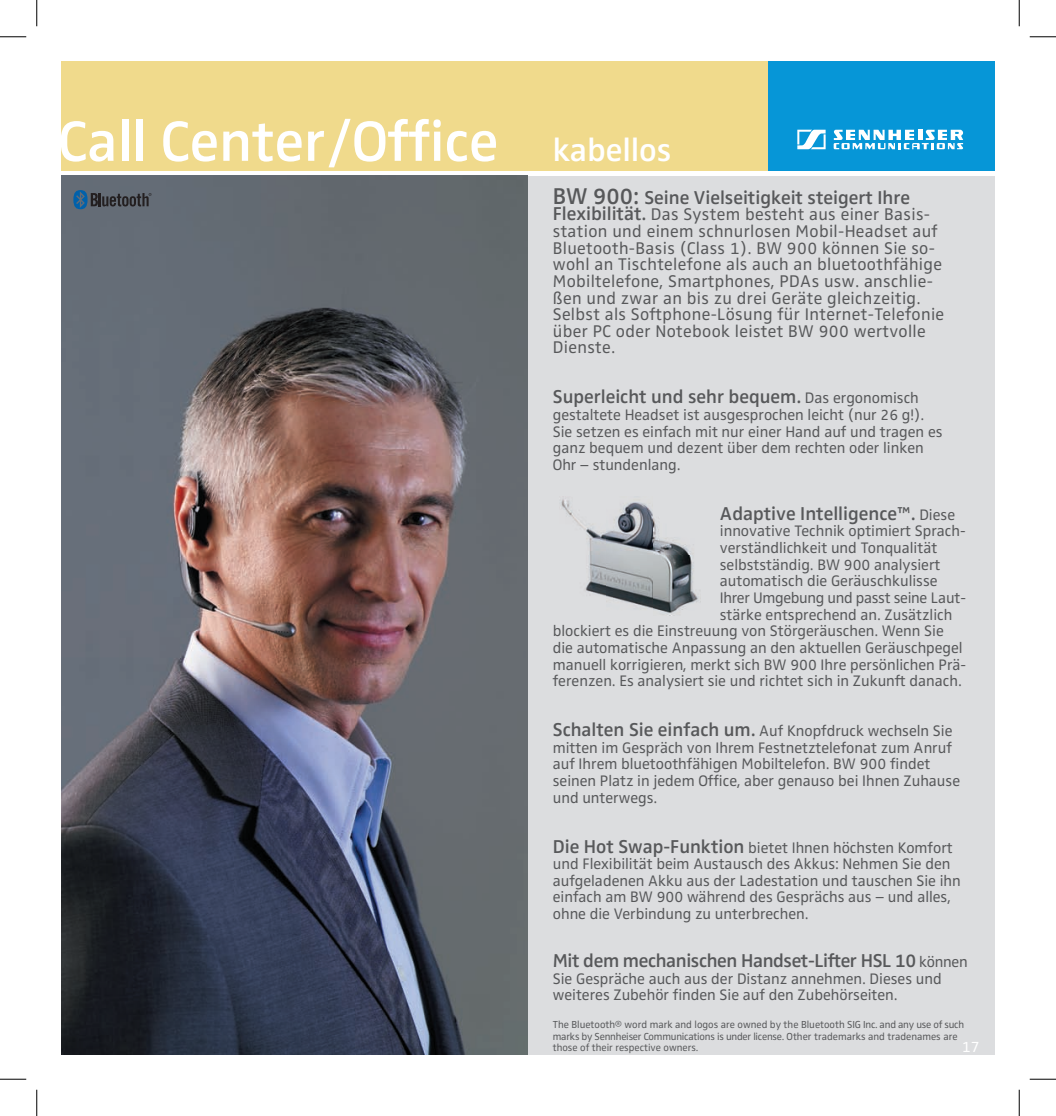
<style>
.page{position:relative;width:1056px;height:1116px;background:#fff}
.page>*{position:absolute;margin:0;border:0;box-sizing:border-box;transform-origin:0 0}
.t1{font:600 58.45px "Sennheiser";color:#fff}
.t2{font:600 19.25px "Sennheiser";color:#57585a}
.t3{font:600 19.25px "Sennheiser";letter-spacing:-.02em;color:#57585a}
.t4{font:17.5px/16.6px "Sennheiser";letter-spacing:.02em;color:#57585a}
.t5{font:15.75px/16.6px "Sennheiser";color:#57585a}
.t6{font:15.75px "Sennheiser";letter-spacing:-.02em;color:#57585a}
.t7{font:15.75px "Sennheiser";color:#fff}
.t8{font:10.5px/11.4px "Sennheiser";color:#57585a}
.s1{font-size:33.25px}
.s2{font-size:23.62px}
.s3{font-weight:600;font-size:19.25px}
.s4{font-weight:400;font-size:15.75px}
</style>
<div class="page">
<img style="left:62px;top:176px;width:466px;height:878px">
<div style="left:528px;top:176px;width:466px;height:878px;background:#dcdddf"></div>
<div style="left:62px;top:62px;width:932px;height:109px;background:#f0da8c"></div>
<div style="left:768px;top:62px;width:226px;height:109px;background:#0696d7"></div>
<svg style="left:73px;top:190px;width:79px;height:19px;background:#465564"></svg>
<img style="left:561px;top:499px;width:138px;height:114px">
<svg style="left:797px;top:130px;width:28px;height:19px"></svg>
<svg style="left:833px;top:130px;width:130px;height:19px"></svg>
<svg style="left:0;top:36px;width:26px;height:1px"></svg>
<svg style="left:1029px;top:36px;width:27px;height:1px"></svg>
<svg style="left:0;top:1078px;width:26px;height:1px"></svg>
<svg style="left:1029px;top:1078px;width:27px;height:1px"></svg>
<svg style="left:36px;top:0;width:1px;height:26px"></svg>
<svg style="left:36px;top:1089px;width:1px;height:26px"></svg>
<svg style="left:1019px;top:0;width:1px;height:26px"></svg>
<svg style="left:1019px;top:1089px;width:1px;height:26px"></svg>
<h1 class="t1" style="left:58px;top:107px;width:615px">Call Center/Office <span class="s1">kabellos</span></h1>
<p class="t2" style="left:553px;top:186px;width:359px"><span class="s2">BW 900:</span> Seine Vielseitigkeit steigert Ihre</p>
<p class="t4" style="left:553px;top:206px;width:393px"><span class="s3">Flexibilität.</span> Das System besteht aus einer Basis&shy;station und einem schnurlosen Mobil-Headset auf Bluetooth-Basis (Class 1). BW 900 können Sie so&shy;wohl an Tischtelefone als auch an bluetoothfähige Mobiltelefone, Smartphones, PDAs usw. anschlie&shy;ßen und zwar an bis zu drei Geräte gleichzeitig.<br>Selbst als Softphone-Lösung für Internet-Telefonie über PC oder Notebook leistet BW 900 wertvolle Dienste.</p>
<p class="t2" style="left:553px;top:386px;width:367px">Superleicht und sehr bequem. <span class="s4">Das ergonomisch</span></p>
<p class="t5" style="left:553px;top:406px;width:391px">gestaltete Headset ist ausgesprochen leicht (nur 26 g!).<br>Sie setzen es einfach mit nur einer Hand auf und tragen es ganz bequem und dezent über dem rechten oder linken Ohr – stundenlang.</p>
<p class="t2" style="left:720px;top:502px;width:237px">Adaptive Intelli gence™. <span class="s4">Diese</span></p>
<p class="t5" style="left:720px;top:522px;width:247px">innovative Technik optimiert Sprach-</p>
<p class="t5" style="left:720px;top:539px;width:219px">verständlichkeit und Tonqualität</p>
<p class="t5" style="left:720px;top:556px;width:222px">selbstständig. BW 900 analysiert</p>
<p class="t5" style="left:720px;top:572px;width:219px">automatisch die Geräuschkulisse</p>
<p class="t6" style="left:720px;top:588px;width:248px">Ihrer Umgebung und passt seine Laut-</p>
<p class="t5" style="left:720px;top:606px;width:234px">stärke entsprechend an. Zusätzlich</p>
<p class="t5" style="left:553px;top:622px;width:392px">blockiert es die Einstreuung von Störgeräuschen. Wenn Sie</p>
<p class="t5" style="left:553px;top:639px;width:411px">die automatische Anpassung an den aktuellen Geräuschpegel</p>
<p class="t5" style="left:553px;top:655px;width:415px">manuell korrigieren, merkt sich BW 900 Ihre persönlichen Prä-</p>
<p class="t5" style="left:553px;top:672px;width:410px">ferenzen. Es analysiert sie und richtet sich in Zukunft danach.</p>
<p class="t5" style="left:553px;top:722px;width:409px"><span class="s3">Schalten Sie einfach um.</span> Auf Knopfdruck wechseln Sie mitten im Gespräch von Ihrem Festnetztelefonat zum Anruf auf Ihrem bluetoothfähigen Mobiltelefon. BW 900 findet seinen Platz in jedem Office, aber genauso bei Ihnen Zuhause und unterwegs.</p>
<p class="t5" style="left:553px;top:838px;width:409px"><span class="s3">Die Hot Swap-Funktion</span> bietet Ihnen höchsten Komfort und Flexibilität beim Austausch des Akkus: Nehmen Sie den auf ge ladenen Akku aus der Ladestation und tauschen Sie ihn einfach am BW 900 während des Gesprächs aus – und alles, ohne die Verbindung zu unterbrechen.</p>
<p class="t3" style="left:553px;top:949px;width:416px">Mit dem mechanischen Handset-Lifter HSL 10 <span class="s4">können</span></p>
<p class="t5" style="left:553px;top:969px;width:390px">Sie Gespräche auch aus der Distanz annehmen. Dieses und weiteres Zubehör finden Sie auf den Zubehörseiten.</p>
<p class="t8" style="left:553px;top:1018px;width:413px">The Bluetooth® word mark and logos are owned by the Bluetooth SIG Inc. and any use of such marks by Sennheiser Communications is under license. Other trademarks and tradenames are those of their respective owners.</p>
<p class="t7" style="left:962px;top:1037px;width:19px">17</p>
</div>
